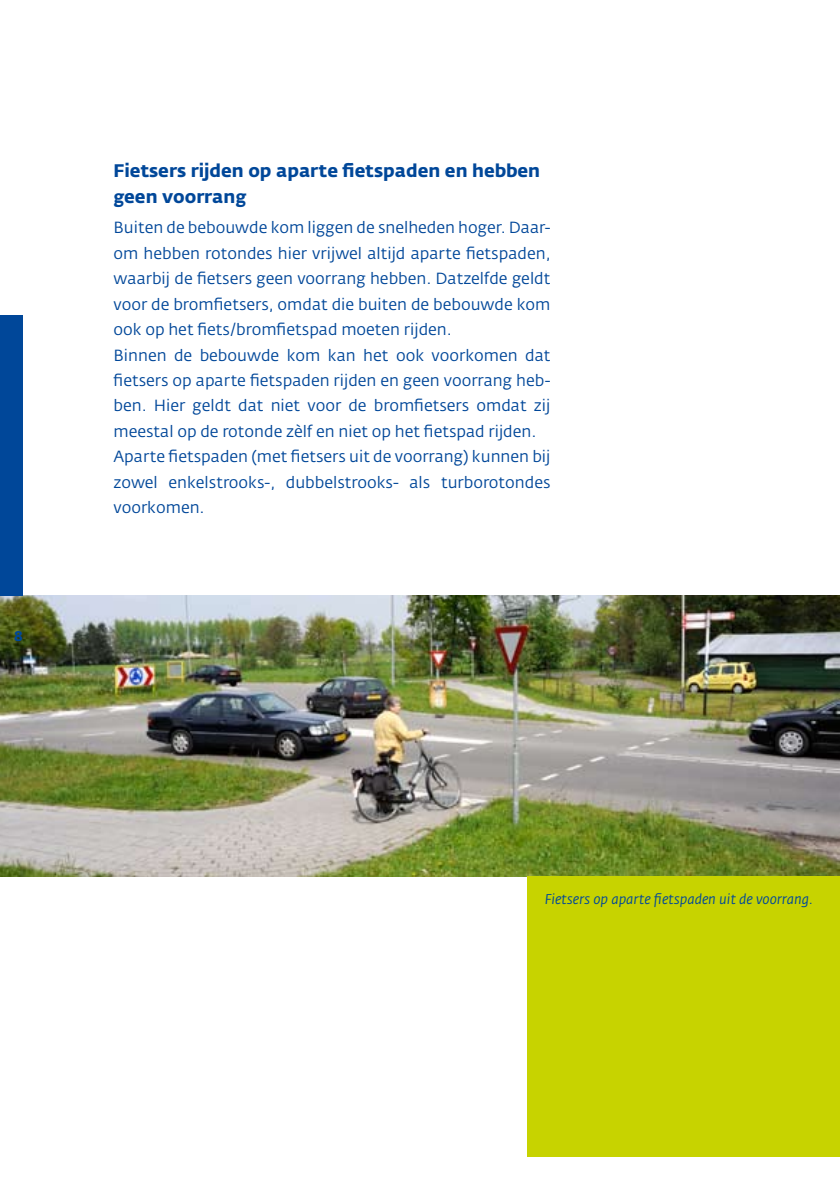
<style>
.page{position:relative;width:840px;height:1191px;background:#fff}
.page>*{position:absolute;margin:0;border:0;box-sizing:border-box;transform-origin:0 0}
.t1{font:700 18px/25.4px "Fedra Sans Alt Std";color:#004799}
.t2{font:16px/25.4px "Fedra Sans Alt Std";color:#004799}
.t3{font:italic 14px "Fedra Sans Alt Std";color:#004799}
.t4{font:700 14px "Fedra Sans Alt Std";color:#004799}
</style>
<div class="page">
<img style="left:0;top:595px;width:839px;height:281px">
<div style="left:527px;top:876px;width:312px;height:281px;background:#c7d300"></div>
<div style="left:0;top:315px;width:23px;height:280px;background:#004799"></div>
<p class="t4" style="left:14px;top:627px;width:10px">8</p>
<p class="t1" style="left:113px;top:158px;width:428px">Fietsers rijden op aparte fietspaden en hebben geen voorrang</p>
<p class="t2" style="left:113px;top:215px;width:438px">Buiten de bebouwde kom liggen de snelheden hoger. Daar&shy;om hebben rotondes hier vrijwel altijd aparte fietspaden, waarbij de fietsers geen voorrang hebben. Datzelfde geldt voor de bromfietsers, omdat die buiten de bebouwde kom ook op het fiets/bromfietspad moeten rijden.<br>Binnen de bebouwde kom kan het ook voorkomen dat fietsers op aparte fietspaden rijden en geen voorrang heb&shy;ben. Hier geldt dat niet voor de bromfietsers omdat zij meestal op de rotonde zèlf en niet op het fietspad rijden.<br>Aparte fietspaden (met fietsers uit de voorrang) kunnen bij zowel enkelstrooks-, dubbelstrooks- als turborotondes voorkomen.</p>
<p class="t3" style="left:544px;top:890px;width:270px">Fietsers op aparte fietspaden uit de voorrang.</p>
</div>
